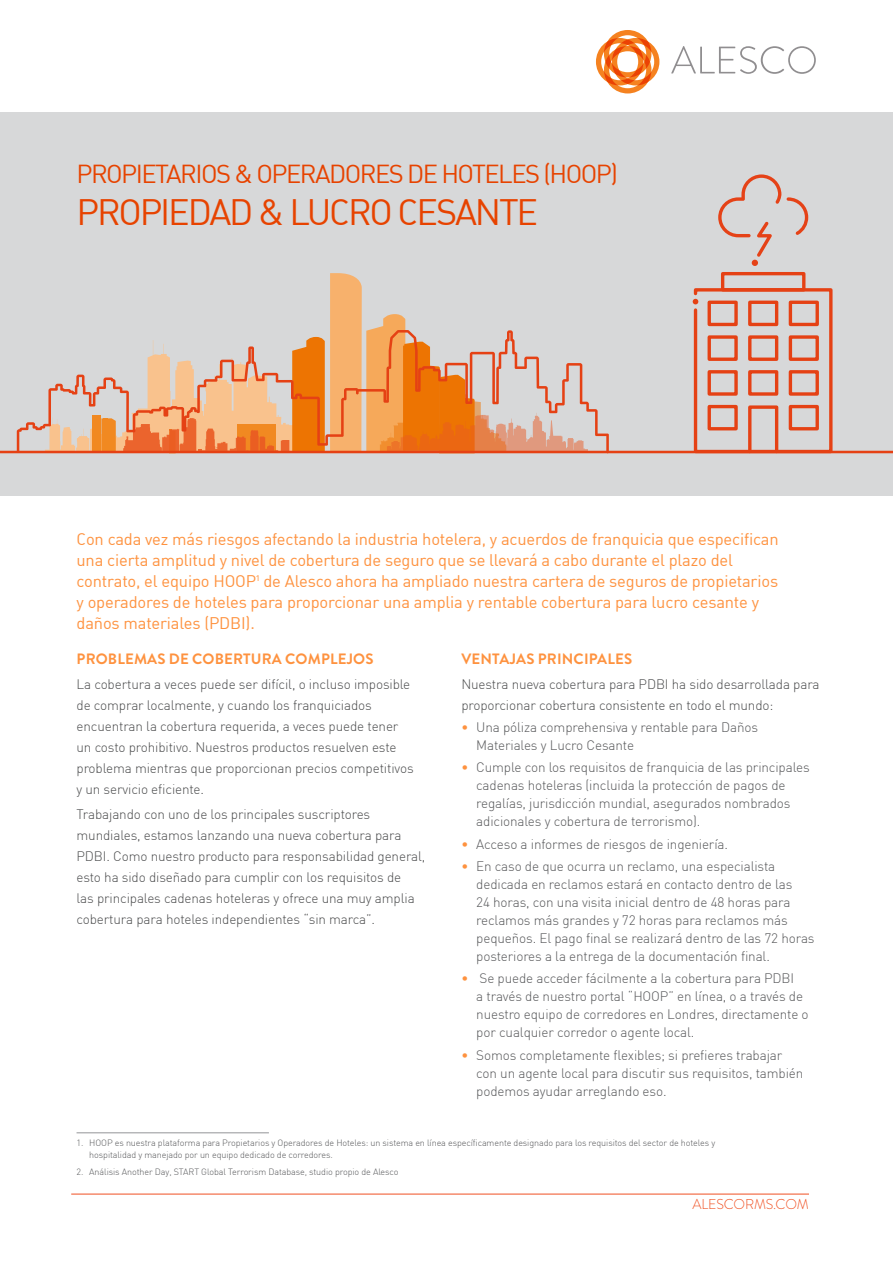
<style>
.page{position:relative;width:893px;height:1263px;background:#fff}
.page>*{position:absolute;margin:0;border:0;box-sizing:border-box;transform-origin:0 0}
.Headline{font:36px "DIN Regular Alternate";letter-spacing:-.06em;color:#e74300}
.Headline-2{font:25.5px "DIN Regular Alternate";letter-spacing:-.06em;color:#e74300}
.Intro{font:16.5px/21px "DIN Regular Alternate";letter-spacing:-.01em;color:#fe923f}
.Subhead{font:700 15px "Brandon Grotesque";letter-spacing:.01em;color:#fe923f}
.t1{font:300 14.25px "Brandon Grotesque";letter-spacing:-.01em;color:#f05022}
.t2{font:300 13.5px/18px "DIN";letter-spacing:-.01em;color:#57585a}
.Body_copy{font:300 13.5px/21px "DIN";letter-spacing:-.01em;color:#4b4c4d}
.t3{font:300 9px/12px "DIN";letter-spacing:-.01em;color:#57585a}
.s1{font-weight:500;color:#fe923f}
</style>
<div class="page">
<hr style="left:71px;top:1194px;width:738px;height:1px;background:#f05022">
<hr style="left:77px;top:1132px;width:192px;height:1px;background:#939598">
<svg style="left:671px;top:46px;width:145px;height:28px"></svg>
<svg style="left:596px;top:30px;width:63px;height:63px"></svg>
<div style="left:0;top:113px;width:893px;height:382px;background:#d7d8d9"></div>
<svg style="left:0;top:273px;width:893px;height:181px"></svg>
<div style="left:748px;top:301px;width:30px;height:25px;border:3px solid #e54114"></div>
<div style="left:721px;top:272px;width:84px;height:20px;border:3px solid #e54114"></div>
<div style="left:748px;top:405px;width:30px;height:48px;border:3px solid #e54114"></div>
<div style="left:707px;top:301px;width:31px;height:25px;border:3px solid #e54114"></div>
<div style="left:789px;top:301px;width:30px;height:25px;border:3px solid #e54114"></div>
<div style="left:748px;top:335px;width:30px;height:26px;border:3px solid #e54114"></div>
<div style="left:707px;top:335px;width:31px;height:26px;border:3px solid #e54114"></div>
<div style="left:789px;top:335px;width:30px;height:26px;border:3px solid #e54114"></div>
<div style="left:748px;top:370px;width:30px;height:26px;border:3px solid #e54114"></div>
<div style="left:707px;top:370px;width:31px;height:26px;border:3px solid #e54114"></div>
<div style="left:789px;top:370px;width:30px;height:26px;border:3px solid #e54114"></div>
<div style="left:707px;top:405px;width:31px;height:25px;border:3px solid #e54114"></div>
<div style="left:789px;top:405px;width:30px;height:25px;border:3px solid #e54114"></div>
<svg style="left:718px;top:174px;width:63px;height:83px"></svg>
<svg style="left:751px;top:259px;width:7px;height:7px"></svg>
<svg style="left:787px;top:197px;width:21px;height:38px"></svg>
<p class="Headline-2" style="left:77px;top:158px;width:543px">PROPIETARIOS &amp; OPERADORES DE HOTELES (HOOP)</p>
<p class="Headline" style="left:77px;top:190px;width:463px">PROPIEDAD &amp; LUCRO CESANTE</p>
<p class="Intro" style="left:77px;top:528px;width:704px">Con cada vez más riesgos afectando la industria hotelera, y acuerdos de franquicia que especifican una cierta amplitud y nivel de cobertura de seguro que se llevará a cabo durante el plazo del contrato, el equipo HOOP<sup>1</sup> de Alesco ahora ha ampliado nuestra cartera de seguros de propietarios y operadores de hoteles para proporcionar una amplia y rentable cobertura para lucro cesante y daños materiales (PDBI).</p>
<p class="Subhead" style="left:77px;top:648px;width:298px">PROBLEMAS DE COBERTURA COMPLEJOS</p>
<p class="Body_copy" style="left:77px;top:673px;width:339px">La cobertura a veces puede ser difícil, o incluso imposible de comprar localmente, y cuando los franquiciados encuentran la cobertura requerida, a veces puede tener un costo prohibitivo. Nuestros productos resuelven este problema mientras que proporcionan precios competitivos y un servicio eficiente.</p>
<p class="Body_copy" style="left:77px;top:804px;width:350px">Trabajando con uno de los principales suscriptores mundiales, estamos lanzando una nueva cobertura para PDBI. Como nuestro producto para responsabilidad general, esto ha sido diseñado para cumplir con los requisitos de<br>las principales cadenas hoteleras y ofrece una muy amplia cobertura para hoteles independientes “sin marca”.</p>
<p class="Subhead" style="left:461px;top:648px;width:172px">VENTAJAS PRINCIPALES</p>
<p class="Body_copy" style="left:461px;top:673px;width:360px">Nuestra nueva cobertura para PDBI ha sido desarrollada para proporcionar cobertura consistente en todo el mundo:</p>
<p class="t2" style="left:476px;top:718px;width:283px;text-indent:-15px"><span class="s1">•</span> Una póliza comprehensiva y rentable para Daños<br>Materiales y Lucro Cesante</p>
<p class="t2" style="left:476px;top:758px;width:335px;text-indent:-15px"><span class="s1">•</span> Cumple con los requisitos de franquicia de las principales cadenas hoteleras (incluida la protección de pagos de regalías, jurisdicción mundial, asegurados nombrados adicionales y cobertura de terrorismo).</p>
<p class="t2" style="left:461px;top:835px;width:268px"><span class="s1">•</span> Acceso a informes de riesgos de ingeniería.</p>
<p class="t2" style="left:476px;top:857px;width:340px;text-indent:-15px"><span class="s1">•</span> En caso de que ocurra un reclamo, una especialista dedicada en reclamos estará en contacto dentro de las<br>24 horas, con una visita inicial dentro de 48 horas para reclamos más grandes y 72 horas para reclamos más pequeños. El pago final se realizará dentro de las 72 horas posteriores a la entrega de la documentación final.</p>
<p class="t2" style="left:476px;top:969px;width:334px;text-indent:-15px"><span class="s1">•</span> Se puede acceder fácilmente a la cobertura para PDBI<br>a través de nuestro portal “HOOP” en línea, o a través de nuestro equipo de corredores en Londres, directamente o por cualquier corredor o agente local.</p>
<p class="t2" style="left:476px;top:1046px;width:329px;text-indent:-15px"><span class="s1">•</span> Somos completamente flexibles; si prefieres trabajar con un agente local para discutir sus requisitos, también podemos ayudar arreglando eso.</p>
<p class="t3" style="left:89px;top:1137px;width:627px;text-indent:-13px">1. HOOP es nuestra plataforma para Propietarios y Operadores de Hoteles: un sistema en línea específicamente designado para los requisitos del sector de hoteles y hospitalidad y manejado por un equipo dedicado de corredores.</p>
<p class="t3" style="left:77px;top:1165px;width:323px">2. Análisis Another Day, START Global Terrorism Database, studio propio de Alesco</p>
<p class="t1" style="left:692px;top:1194px;width:118px">ALESCORMS.COM</p>
</div>
